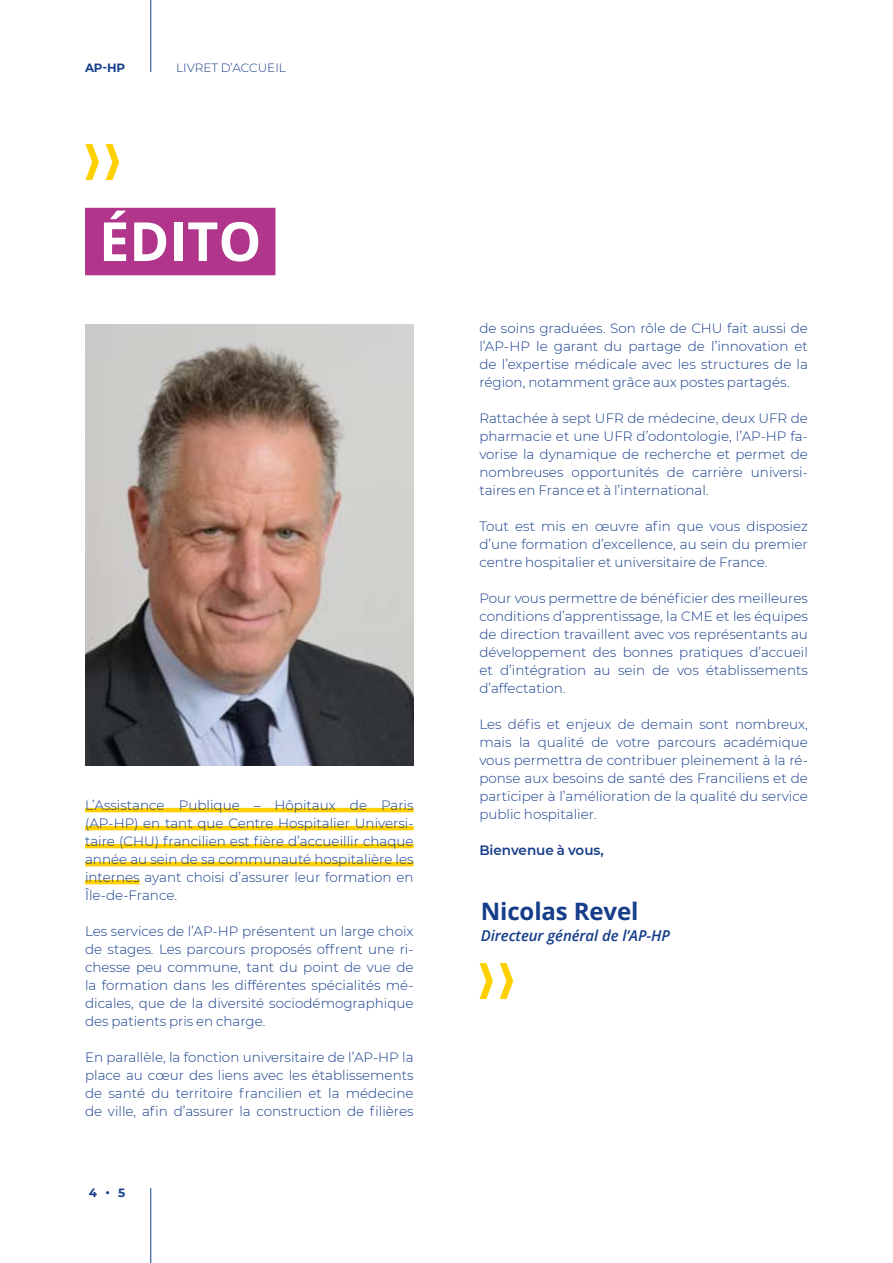
<style>
.page{position:relative;width:893px;height:1263px;background:#fff}
.page>*{position:absolute;margin:0;border:0;box-sizing:border-box;transform-origin:0 0}
.t1{font:700 54px "Open Sans";color:#fff}
.t2{font:700 24px "Open Sans";letter-spacing:-.005em;color:#153d8a}
.t3{font:italic 600 15px "Open Sans";letter-spacing:-.005em;color:#153d8a}
.t4{font:300 13.5px/18px "Montserrat";color:#153d8a;text-align:justify}
.t5{font:600 13.5px "Montserrat";color:#153d8a}
.t6{font:300 12px "Montserrat";color:#153d8a}
.t7{font:700 12px "Montserrat";color:#153d8a}
</style>
<div class="page">
<hr style="left:150px;top:0;width:1px;height:72px;background:#153d8a">
<hr style="left:150px;top:1188px;width:1px;height:75px;background:#153d8a">
<img style="left:85px;top:324px;width:329px;height:441px">
<svg style="left:85px;top:144px;width:34px;height:36px"></svg>
<hr style="left:85px;top:808px;width:329px;height:4px;background:#ffd000">
<hr style="left:85px;top:826px;width:329px;height:4px;background:#ffd000">
<hr style="left:85px;top:844px;width:329px;height:4px;background:#ffd000">
<hr style="left:85px;top:862px;width:329px;height:4px;background:#ffd000">
<hr style="left:85px;top:880px;width:55px;height:4px;background:#ffd000">
<div style="left:85px;top:208px;width:190px;height:67px;background:#b0358b"></div>
<svg style="left:479px;top:963px;width:34px;height:36px"></svg>
<p class="t7" style="left:85px;top:59px;width:42px">AP-HP</p>
<p class="t6" style="left:176px;top:60px;width:111px">LIVRET D’ACCUEIL</p>
<h1 class="t1" style="left:99px;top:204px;width:164px">ÉDITO</h1>
<p class="t4" style="left:85px;top:796px;width:330px">L’Assistance Publique – Hôpitaux de Paris (AP-HP) en tant que Centre Hospitalier Universi&shy;taire (CHU) francilien est fière d’accueillir chaque année au sein de sa communauté hospitalière les internes ayant choisi d’assurer leur formation en Île-de-France.</p>
<p class="t4" style="left:85px;top:922px;width:330px">Les services de l’AP-HP présentent un large choix de stages. Les parcours proposés offrent une ri&shy;chesse peu commune, tant du point de vue de la formation dans les différentes spécialités mé&shy;dicales, que de la diversité sociodémographique des patients pris en charge.</p>
<p class="t4" style="left:85px;top:1048px;width:330px">En parallèle, la fonction universitaire de l’AP-HP la place au cœur des liens avec les établissements de santé du territoire francilien et la médecine de ville, afin d’assurer la construction de filières</p>
<p class="t7" style="left:89px;top:1184px;width:38px">4 • 5</p>
<p class="t4" style="left:479px;top:319px;width:330px">de soins graduées. Son rôle de CHU fait aussi de l’AP-HP le garant du partage de l’innovation et de l’expertise médicale avec les structures de la région, notamment grâce aux postes partagés.</p>
<p class="t4" style="left:479px;top:409px;width:330px">Rattachée à sept UFR de médecine, deux UFR de pharmacie et une UFR d’odontologie, l’AP-HP fa&shy;vorise la dynamique de recherche et permet de nombreuses opportunités de carrière universi&shy;taires en France et à l’international.</p>
<p class="t4" style="left:479px;top:517px;width:330px">Tout est mis en œuvre afin que vous disposiez d’une formation d’excellence, au sein du premier centre hospitalier et universitaire de France.</p>
<p class="t4" style="left:479px;top:589px;width:330px">Pour vous permettre de bénéficier des meilleures conditions d’apprentissage, la CME et les équipes de direction travaillent avec vos représentants au développement des bonnes pratiques d’accueil et d’intégration au sein de vos établissements d’affectation.</p>
<p class="t4" style="left:479px;top:715px;width:330px">Les défis et enjeux de demain sont nombreux, mais la qualité de votre parcours académique vous permettra de contribuer pleinement à la ré&shy;ponse aux besoins de santé des Franciliens et de participer à l’amélioration de la qualité du service public hospitalier.</p>
<p class="t5" style="left:479px;top:841px;width:126px">Bienvenue à vous,</p>
<h2 class="t2" style="left:481px;top:894px;width:159px">Nicolas Revel</h2>
<p class="t3" style="left:481px;top:925px;width:191px">Directeur général de l’AP-HP</p>
</div>
